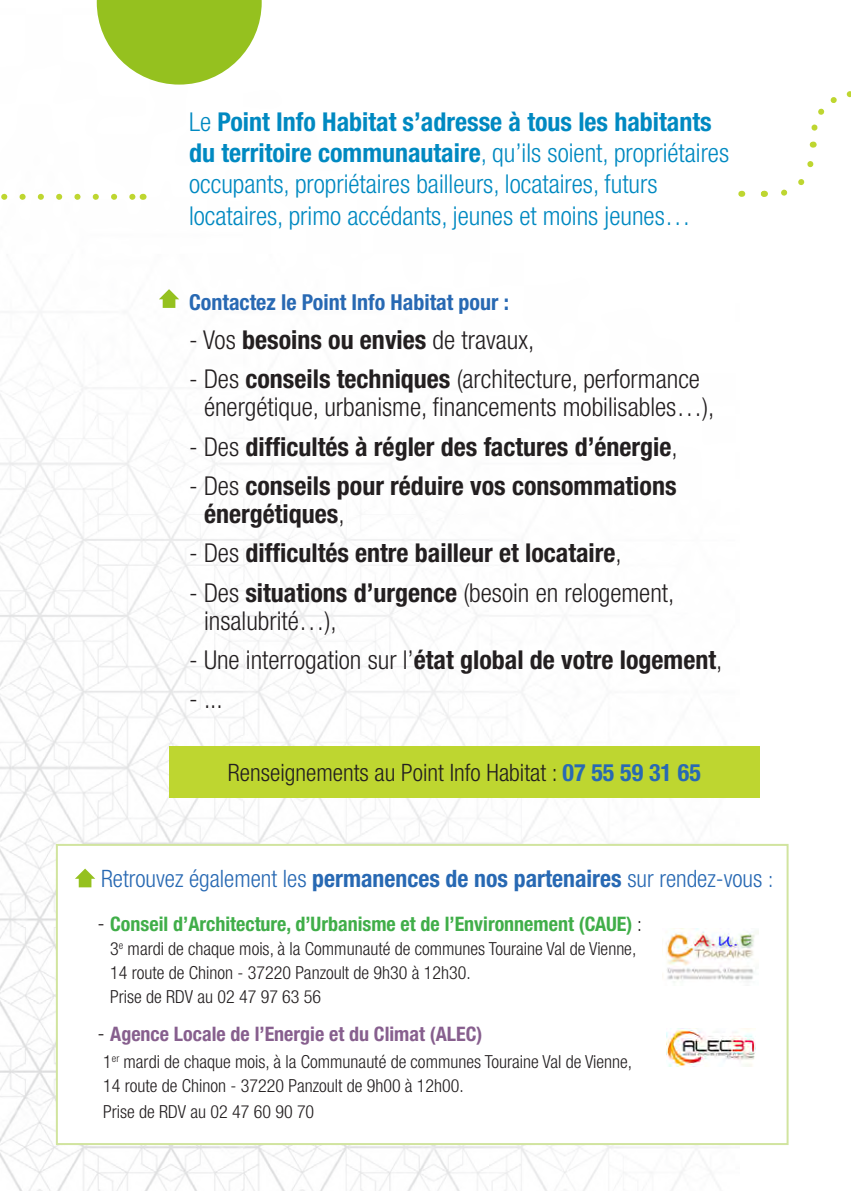
<style>
.page{position:relative;width:851px;height:1191px;background:#fff}
.page>*{position:absolute;margin:0;border:0;box-sizing:border-box;transform-origin:0 0}
.t1{font:700 condensed 26px/28px "Helvetica Neue LT Std";color:#231f20}
.t2{font:300 condensed 26px/31.2px "Helvetica Neue LT Std";color:#0089c1}
.t3{font:300 condensed 26px/28px "Helvetica Neue LT Std";color:#231f20;text-align:center}
.t4{font:300 condensed 24px "Helvetica Neue LT Std";color:#2869b3}
.t5{font:300 condensed 24px "Helvetica Neue LT Std";color:#231f20}
._3_1_text_Helv_11{font:700 condensed 22px "Helvetica Neue LT Std";color:#2869b3}
._3_1_text_Helv_11-2{font:700 condensed 20px "Helvetica Neue LT Std";color:#40ae49}
._3_1_text_Helv_11-3{font:700 condensed 20px "Helvetica Neue LT Std";color:#875f8e}
._3_1_text_Helv_11-4{font:300 condensed 18px/24px "Helvetica Neue LT Std";color:#231f20}
.s1{font-weight:700}
.s2{font-weight:300}
.s3{font-weight:700;color:#2869b3}
.s4{font-size:22px}
.s5{font-weight:300;font-size:22px;color:#231f20}
.s6{font-weight:300;color:#231f20}
</style>
<div class="page">
<img style="left:0;top:192px;width:739px;height:999px">
<svg style="left:97px;top:0;width:165px;height:85px"></svg>
<div style="left:57px;top:845px;width:730px;height:299px;background:#fff"></div>
<svg style="left:75px;top:868px;width:20px;height:19px"></svg>
<div style="left:56px;top:844px;width:732px;height:301px;border:2px solid #d1e49f"></div>
<svg style="left:0;top:194px;width:133px;height:6px"></svg>
<svg style="left:159px;top:289px;width:20px;height:19px"></svg>
<svg style="left:760px;top:191px;width:4px;height:6px"></svg>
<svg style="left:781px;top:142px;width:36px;height:54px"></svg>
<svg style="left:811px;top:91px;width:40px;height:40px"></svg>
<div style="left:169px;top:746px;width:590px;height:52px;background:#bed630"></div>
<img style="left:662px;top:928px;width:96px;height:55px">
<img style="left:666px;top:1029px;width:89px;height:37px">
<p class="t2" style="left:189px;top:106px;width:541px">Le <span class="s1">Point Info Habitat s’adresse à tous les habitants du territoire communautaire</span>, qu’ils soient, propriétaires occupants, propriétaires bailleurs, locataires, futurs locataires, primo accédants, jeunes et moins jeunes…</p>
<p class="_3_1_text_Helv_11" style="left:189px;top:288px;width:321px">Contactez le Point Info Habitat pour :</p>
<p class="t1" style="left:189px;top:325px;width:346px"><span class="s2">- Vos</span> besoins ou envies <span class="s2">de travaux,</span></p>
<p class="t3" style="left:189px;top:365px;width:526px">- Des <span class="s1">conseils techniques</span> (architecture, performance énergétique, urbanisme, financements mobilisables…),</p>
<p class="t1" style="left:189px;top:432px;width:490px"><span class="s2">- Des</span> difficultés à régler des factures d’énergie<span class="s2">,</span></p>
<p class="t1" style="left:204px;top:471px;width:474px;text-indent:-15px"><span class="s2">- Des</span> conseils pour réduire vos consommations énergétiques<span class="s2">,</span></p>
<p class="t1" style="left:189px;top:539px;width:434px"><span class="s2">- Des</span> difficultés entre bailleur et locataire<span class="s2">,</span></p>
<p class="t3" style="left:204px;top:578px;width:472px;text-align:left;text-indent:-15px">- Des <span class="s1">situations d’urgence</span> (besoin en relogement, insalubrité…),</p>
<p class="t1" style="left:189px;top:645px;width:534px"><span class="s2">- Une interrogation sur l’</span>état global de votre logement<span class="s2">,</span></p>
<p class="t3" style="left:189px;top:685px;width:35px">- ...</p>
<p class="t5" style="left:228px;top:758px;width:474px">Renseignements au Point Info Habitat : <span class="s3">07 55 59 31 65</span></p>
<p class="t4" style="left:101px;top:865px;width:673px">Retrouvez également les <span class="s1">permanences de nos partenaires</span> sur rendez-vous <span class="s4">:</span></p>
<p class="_3_1_text_Helv_11-2" style="left:98px;top:911px;width:546px"><span class="s5">-</span> Conseil d’Architecture, d’Urbanisme et de l’Environnement (CAUE) <span class="s6">:</span></p>
<p class="_3_1_text_Helv_11-4" style="left:110px;top:936px;width:527px">3<sup>e</sup> mardi de chaque mois, à la Communauté de communes Touraine Val de Vienne,<br>14 route de Chinon - 37220 Panzoult de 9h30 à 12h30.<br>Prise de RDV au 02 47 97 63 56</p>
<p class="_3_1_text_Helv_11-3" style="left:98px;top:1021px;width:386px"><span class="s5">-</span> Agence Locale de l’Energie et du Climat (ALEC)</p>
<p class="_3_1_text_Helv_11-4" style="left:103px;top:1049px;width:530px">1<sup>er</sup> mardi de chaque mois, à la Communauté de communes Touraine Val de Vienne,<br>14 route de Chinon - 37220 Panzoult de 9h00 à 12h00.</p>
<p class="_3_1_text_Helv_11-4" style="left:103px;top:1099px;width:212px">Prise de RDV au 02 47 60 90 70</p>
</div>
